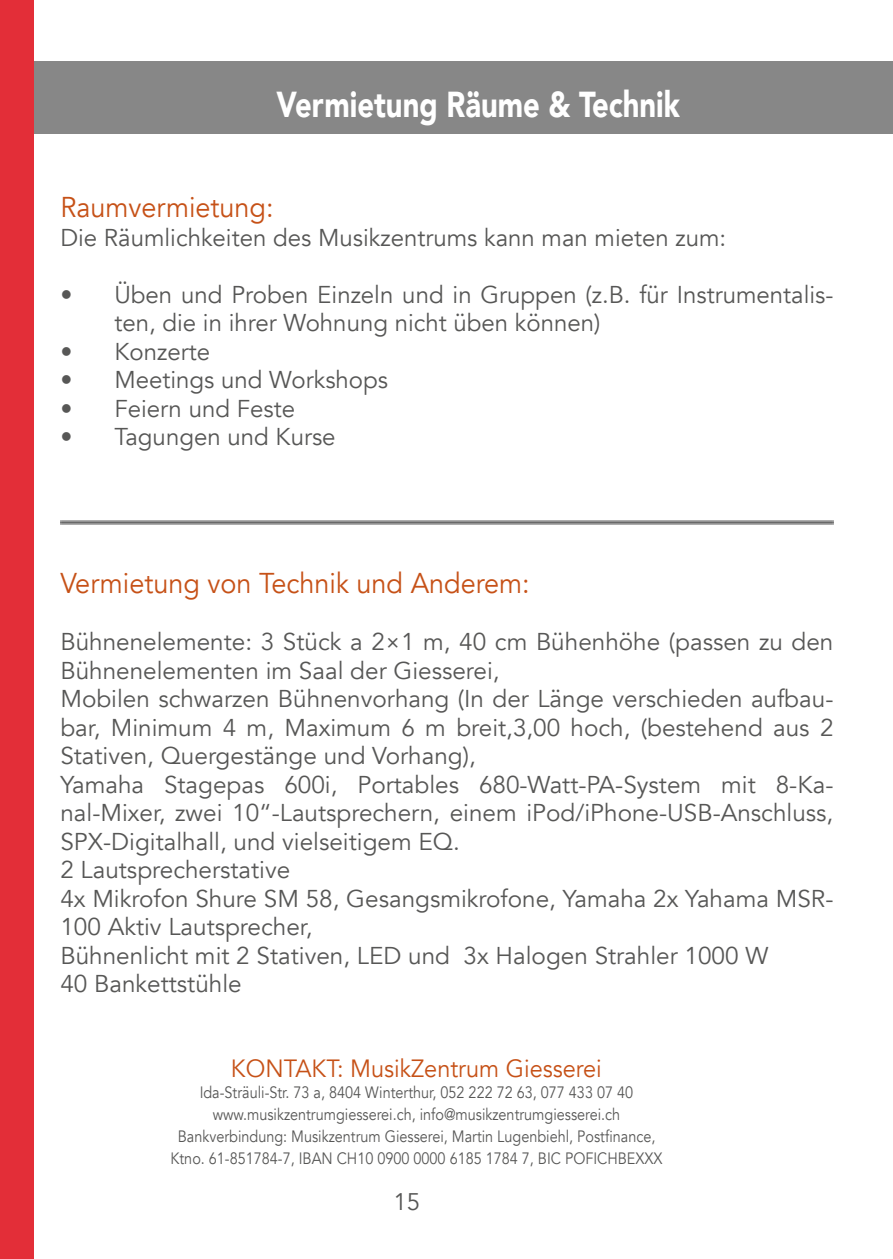
<style>
.page{position:relative;width:893px;height:1259px;background:#fff}
.page>*{position:absolute;margin:0;border:0;box-sizing:border-box;transform-origin:0 0}
.t1{font:900 36px "Avenir";color:#fff;scale:.81 1}
.t2{font:28.5px "Avenir";color:#c65117;scale:.94 1}
.t3{font:24.9px "Avenir";color:#c65117;scale:.94 1}
.t4{font:24.3px/28.5px "Avenir";color:#575756}
.t5{font:24px "Avenir";color:#575756}
.t6{font:16.5px/21.9px "Avenir";color:#575756;text-align:center;scale:.88 1}
</style>
<div class="page">
<img style="left:60px;top:520px;width:774px;height:4px">
<div style="left:0;top:62px;width:893px;height:72px;background:#878787"></div>
<div style="left:0;top:0;width:34px;height:1259px;background:#e32e38"></div>
<h1 class="t1" style="left:277px;top:81px;width:500px">Vermietung Räume &amp; Technik</h1>
<p class="t2" style="left:60px;top:189px;width:228px">Raumvermietung:</p>
<p class="t4" style="left:60px;top:223px;width:667px">Die Räumlichkeiten des Musikzentrums kann man mieten zum:</p>
<p class="t4" style="left:114px;top:280px;width:721px;text-indent:-54px">• Üben und Proben Einzeln und in Gruppen (z.B. für Instrumentalis&shy;ten, die in ihrer Wohnung nicht üben können)</p>
<p class="t4" style="left:60px;top:337px;width:151px">• Konzerte</p>
<p class="t4" style="left:60px;top:366px;width:329px">• Meetings und Workshops</p>
<p class="t4" style="left:60px;top:394px;width:236px">• Feiern und Feste</p>
<p class="t4" style="left:60px;top:423px;width:277px">• Tagungen und Kurse</p>
<p class="t2" style="left:60px;top:565px;width:501px">Vermietung von Technik und Anderem:</p>
<p class="t4" style="left:60px;top:628px;width:775px">Bühnenelemente: 3 Stück a 2×1 m, 40 cm Bühenhöhe (passen zu den Bühnenelementen im Saal der Giesserei,<br>Mobilen schwarzen Bühnenvorhang (In der Länge verschieden aufbau&shy;bar, Minimum 4 m, Maximum 6 m breit,3,00 hoch, (bestehend aus 2<br>Stativen, Quergestänge und Vorhang),<br>Yamaha Stagepas 600i, Portables 680-Watt-PA-System mit 8-Ka&shy;nal-Mixer, zwei 10“-Lautsprechern, einem iPod/iPhone-USB-Anschluss, SPX-Digitalhall, und vielseitigem EQ.<br>2 Lautsprecherstative<br>4x Mikrofon Shure SM 58, Gesangsmikrofone, Yamaha 2x Yahama MSR-100 Aktiv Lautsprecher,<br>Bühnenlicht mit 2 Stativen, LED und 3x Halogen Strahler 1000 W<br>40 Bankettstühle</p>
<p class="t3" style="left:231px;top:1051px;width:396px">KONTAKT: MusikZentrum Giesserei</p>
<p class="t6" style="left:170px;top:1082px;width:561px">Ida-Sträuli-Str. 73 a, 8404 Winterthur, 052 222 72 63, 077 433 07 40 www.musikzentrumgiesserei.ch, info@musikzentrumgiesserei.ch Bankverbindung: Musikzentrum Giesserei, Martin Lugenbiehl, Postfinance, Ktno. 61-851784-7, IBAN CH10 0900 0000 6185 1784 7, BIC POFICHBEXXX</p>
<p class="t5" style="left:394px;top:1186px;width:28px">15</p>
</div>
